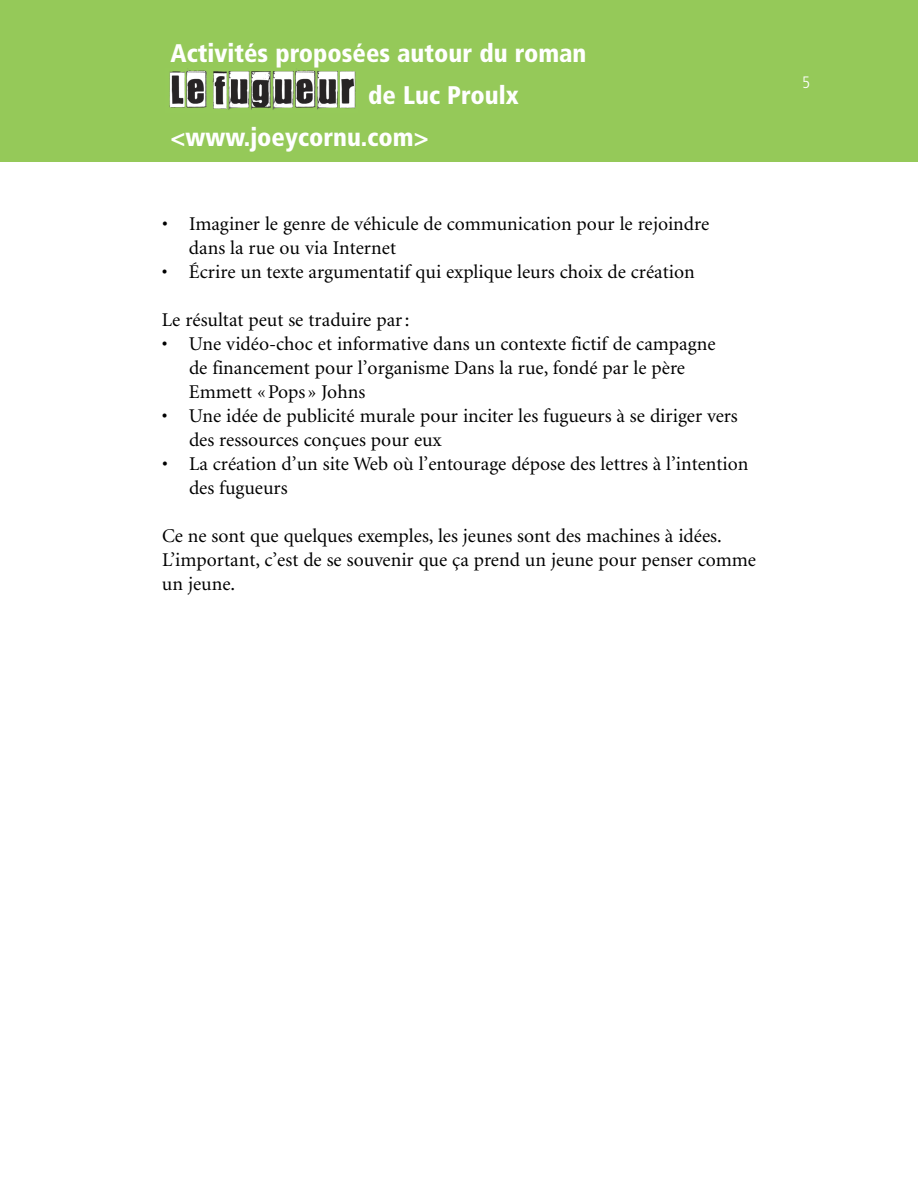
<style>
.page{position:relative;width:918px;height:1188px;background:#fff}
.page>*{position:absolute;margin:0;border:0;box-sizing:border-box;transform-origin:0 0}
.t1{font:900 condensed 25.5px "Frutiger";color:#fff}
.t2{font:19.5px/24px "Minion";color:#000}
.t3{font:300 condensed 16.5px "Frutiger";color:#fff}
</style>
<div class="page">
<div style="left:0;top:0;width:918px;height:162px;background:#95c959"></div>
<img style="left:169px;top:69px;width:187px;height:41px">
<h1 class="t1" style="left:171px;top:43px;width:417px">Activités proposées autour du roman</h1>
<h1 class="t1" style="left:368px;top:85px;width:152px">de Luc Proulx</h1>
<h1 class="t1" style="left:171px;top:127px;width:260px">&lt;www.joeycornu.com&gt;</h1>
<p class="t2" style="left:189px;top:213px;width:522px;text-indent:-27px">• Imaginer le genre de véhicule de communication pour le rejoindre dans la rue ou via Internet</p>
<p class="t2" style="left:162px;top:261px;width:534px">• Écrire un texte argumentatif qui explique leurs choix de création</p>
<p class="t2" style="left:162px;top:309px;width:249px">Le résultat peut se traduire par:</p>
<p class="t2" style="left:189px;top:333px;width:528px;text-indent:-27px">• Une vidéo-choc et informative dans un contexte fictif de campagne de financement pour l’organisme Dans la rue, fondé par le père<br>Emmett «Pops » Johns</p>
<p class="t2" style="left:189px;top:405px;width:550px;text-indent:-27px">• Une idée de publicité murale pour inciter les fugueurs à se diriger vers des ressources conçues pour eux</p>
<p class="t2" style="left:189px;top:453px;width:561px;text-indent:-27px">• La création d’un site Web où l’entourage dépose des lettres à l’intention des fugueurs</p>
<p class="t2" style="left:162px;top:525px;width:596px">Ce ne sont que quelques exemples, les jeunes sont des machines à idées.<br>L’important, c’est de se souvenir que ça prend un jeune pour penser comme un jeune.</p>
<p class="t3" style="left:802px;top:76px;width:9px">5</p>
</div>
